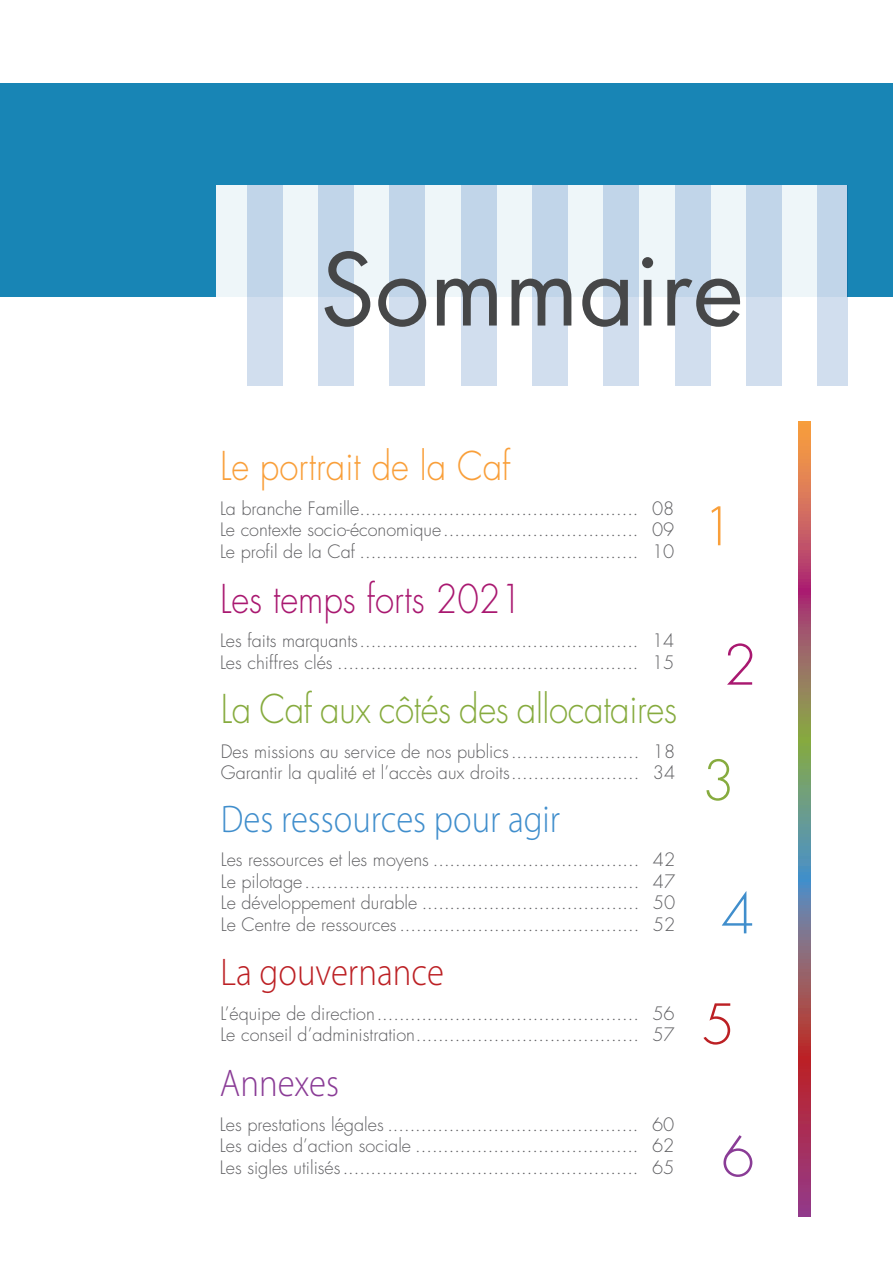
<style>
.page{position:relative;width:893px;height:1263px;background:#fff}
.page>*{position:absolute;margin:0;border:0;box-sizing:border-box;transform-origin:0 0}
.t1{font:97.2px "Futura Std";color:#464748}
.t2{font:300 60px "Myriad Pro";color:#f99f3a;scale:.9 1}
.t3{font:300 54px "Futura Std";color:#a91870}
.t4{font:300 54px "Futura Std";color:#86ab3e}
.t5{font:300 54px "Futura Std";color:#408ecc}
.t6{font:300 54px "Futura Std";color:#bc2024}
.t7{font:300 54px "Futura Std";color:#8a3c96}
.t8{font:300 38.7px "Futura Std";letter-spacing:-.01em;color:#86ab3e;scale:.9 1}
.t9{font:300 38.7px "Myriad Pro";color:#408ecc;scale:.9 1}
.t10{font:300 38.7px "Futura Std";color:#f99f3a;scale:.9 1}
.t11{font:300 38.7px "Futura Std";color:#a91870;scale:.9 1}
.t12{font:300 38.7px "Myriad Pro";color:#bc2024;scale:.9 1}
.t13{font:300 38.7px "Myriad Pro";color:#8a3c96;scale:.9 1}
.t14{font:300 18px/21.6px "Futura Std";color:#5f5f62;text-align:justify}
</style>
<div class="page">
<div style="left:0;top:83px;width:893px;height:214px;background:#1885b5"></div>
<div style="left:217px;top:185px;width:630px;height:201px;background:linear-gradient(to bottom,#e9f3f7,#fff)"></div>
<div style="left:247px;top:185px;width:36px;height:201px;background:linear-gradient(to right,#c8d9eb,#c8d9eb)"></div>
<div style="left:318px;top:185px;width:36px;height:201px;background:linear-gradient(to right,#c8d9eb,#c8d9eb)"></div>
<div style="left:390px;top:185px;width:35px;height:201px;background:linear-gradient(to bottom,#bcd2e7,#d4e0ef)"></div>
<div style="left:461px;top:185px;width:35px;height:201px;background:linear-gradient(to bottom,#bcd2e7,#d4e0ef)"></div>
<div style="left:532px;top:185px;width:36px;height:201px;background:linear-gradient(to right,#c8d9eb,#c8d9eb)"></div>
<div style="left:603px;top:185px;width:36px;height:201px;background:linear-gradient(to right,#c8d9eb,#c8d9eb)"></div>
<div style="left:675px;top:185px;width:35px;height:201px;background:linear-gradient(to bottom,#bcd2e7,#d4e0ef)"></div>
<div style="left:746px;top:185px;width:36px;height:201px;background:linear-gradient(to right,#c8d9eb,#c8d9eb)"></div>
<div style="left:817px;top:185px;width:30px;height:201px;background:linear-gradient(to right,#c8d9eb,#c8d9eb)"></div>
<svg style="left:799px;top:421px;width:11px;height:795px;background:#9d6668"></svg>
<h1 class="t1" style="left:321px;top:228px;width:424px">Sommaire</h1>
<h3 class="t10" style="left:220px;top:443px;width:324px">Le portrait de la Caf</h3>
<p class="t14" style="left:220px;top:498px;width:456px">La branche Famille.................................................. 08<br>Le contexte socio-économique................................... 09<br>Le profil de la Caf .................................................. 10</p>
<h3 class="t11" style="left:220px;top:575px;width:337px">Les temps forts 2021</h3>
<p class="t14" style="left:220px;top:630px;width:456px">Les faits marquants.................................................. 14<br>Les chiffres clés ...................................................... 15</p>
<h3 class="t8" style="left:221px;top:686px;width:508px">La Caf aux côtés des allocataires</h3>
<p class="t14" style="left:221px;top:741px;width:456px">Des missions au service de nos publics....................... 18<br>Garantir la qualité et l’accès aux droits....................... 34</p>
<h3 class="t9" style="left:221px;top:795px;width:379px">Des ressources pour agir</h3>
<p class="t14" style="left:221px;top:849px;width:456px">Les ressources et les moyens ..................................... 42<br>Le pilotage............................................................ 47<br>Le développement durable ....................................... 50<br>Le Centre de ressources........................................... 52</p>
<h3 class="t12" style="left:220px;top:949px;width:250px">La gouvernance</h3>
<p class="t14" style="left:220px;top:1003px;width:456px">L’équipe de direction............................................... 56<br>Le conseil d’administration........................................ 57</p>
<h3 class="t13" style="left:220px;top:1060px;width:134px">Annexes</h3>
<p class="t14" style="left:220px;top:1114px;width:456px">Les prestations légales ............................................. 60<br>Les aides d’action sociale ........................................ 62<br>Les sigles utilisés..................................................... 65</p>
<h2 class="t2" style="left:705px;top:489px;width:31px">1</h2>
<h3 class="t3" style="left:723px;top:632px;width:35px">2</h3>
<h3 class="t4" style="left:702px;top:748px;width:35px">3</h3>
<h3 class="t5" style="left:721px;top:881px;width:35px">4</h3>
<h3 class="t6" style="left:702px;top:992px;width:35px">5</h3>
<h3 class="t7" style="left:721px;top:1124px;width:35px">6</h3>
</div>
